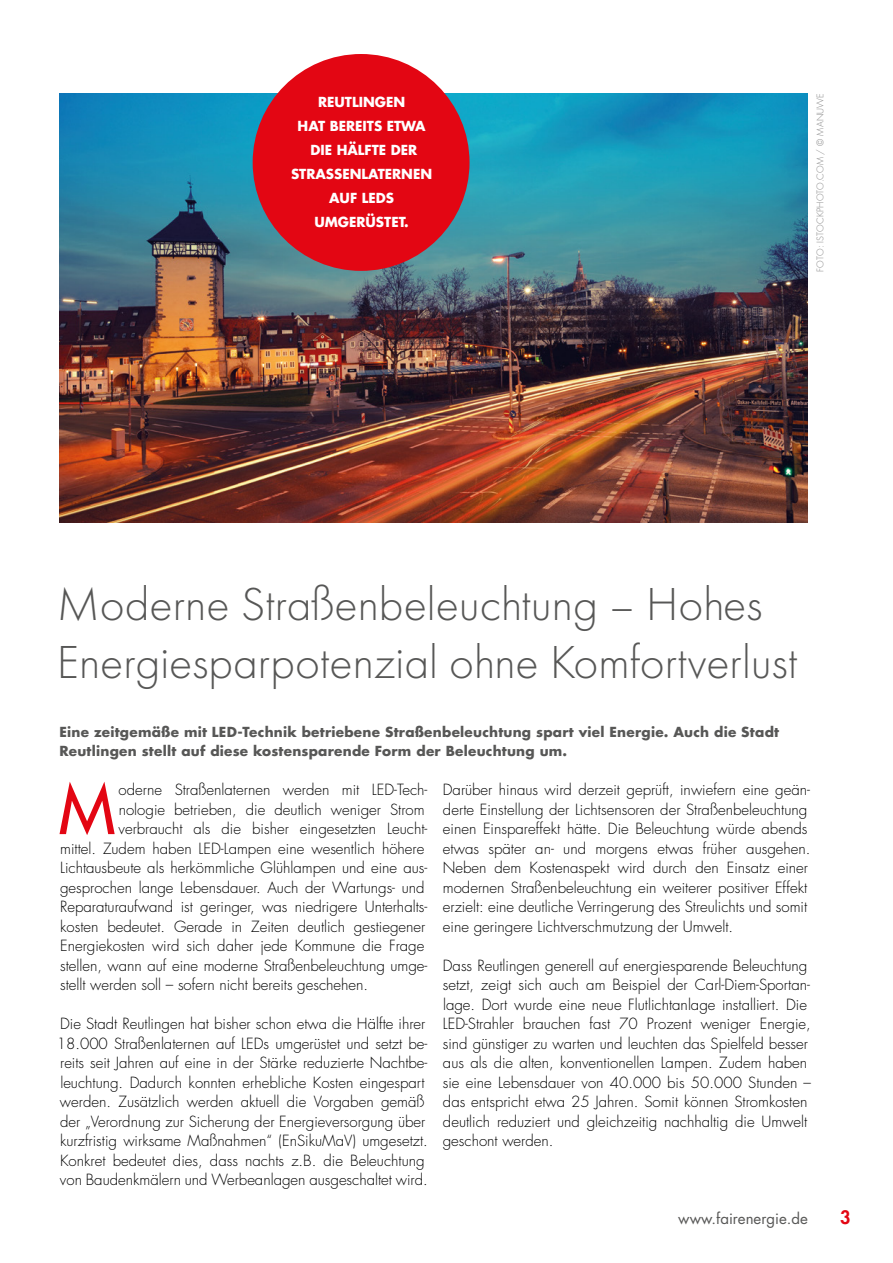
<style>
.page{position:relative;width:893px;height:1263px;background:#fff}
.page>*{position:absolute;margin:0;border:0;box-sizing:border-box;transform-origin:0 0}
.t1{font:66.75px "Futura";color:#e30613}
.t2{font:300 48px/58.5px "Futura PT";color:#575756}
.t3{font:800 18px "Futura";color:#e30613}
.t4{font:300 15px/19.5px "Futura";color:#000}
.t5{font:15px "Futura";color:#575756}
.t6{font:700 13.5px/19.5px "Futura";letter-spacing:.015em;color:#575756}
.t7{font:700 13.5px/24px "Futura";color:#fff;text-align:center}
.t8{font:300 9px "Futura";letter-spacing:.02em;color:#878787}
</style>
<div class="page">
<img style="left:60px;top:93px;width:748px;height:429px">
<div style="left:253px;top:54px;width:216px;height:217px;background:#e30613;border-radius:50%"></div>
<p class="t7" style="left:291px;top:90px;width:143px">REUTLINGEN<br>HAT BEREITS ETWA<br>DIE HÄLFTE DER<br>STRASSENLATERNEN<br>AUF LEDS<br>UMGERÜSTET.</p>
<p class="t8" style="left:815px;top:272px;width:180px;rotate:-90deg">FOTO: ISTOCKPHOTO.COM / © MANUWE</p>
<h2 class="t2" style="left:57px;top:575px;width:742px">Moderne Straßenbeleuchtung – Hohes<br>Energiesparpotenzial ohne Komfortverlust</h2>
<p class="t6" style="left:60px;top:722px;width:721px">Eine zeitgemäße mit LED-Technik betriebene Straßenbeleuchtung spart viel Energie. Auch die Stadt<br>Reutlingen stellt auf diese kostensparende Form der Beleuchtung um.</p>
<p class="t4" style="left:443px;top:780px;width:369px">Darüber hinaus wird derzeit geprüft, inwiefern eine geän&shy;derte Einstellung der Lichtsensoren der Straßenbeleuchtung einen Einspareffekt hätte. Die Beleuchtung würde abends etwas später an- und morgens etwas früher ausgehen.<br>Neben dem Kostenaspekt wird durch den Einsatz einer modernen Straßenbeleuchtung ein weiterer positiver Effekt erzielt: eine deutliche Verringerung des Streulichts und somit eine geringere Lichtverschmutzung der Umwelt.</p>
<p class="t4" style="left:443px;top:956px;width:370px">Dass Reutlingen generell auf energiesparende Beleuchtung setzt, zeigt sich auch am Beispiel der Carl-Diem-Sportan&shy;lage. Dort wurde eine neue Flutlichtanlage installiert. Die LED-Strahler brauchen fast 70 Prozent weniger Energie, sind günstiger zu warten und leuchten das Spielfeld besser aus als die alten, konventionellen Lampen. Zudem haben sie eine Lebensdauer von 40.000 bis 50.000 Stunden – das entspricht etwa 25 Jahren. Somit können Stromkosten deutlich reduziert und gleichzeitig nachhaltig die Umwelt geschont werden.</p>
<h1 class="t1" style="left:59px;top:766px;width:58px">M</h1>
<p class="t4" style="left:119px;top:780px;width:310px">oderne Straßenlaternen werden mit LED-Tech-</p>
<p class="t4" style="left:119px;top:800px;width:307px">nologie betrieben, die deutlich weniger Strom</p>
<p class="t4" style="left:119px;top:819px;width:310px">verbraucht als die bisher eingesetzten Leucht-</p>
<p class="t4" style="left:60px;top:839px;width:366px">mittel. Zudem haben LED-Lampen eine wesentlich höhere</p>
<p class="t4" style="left:60px;top:858px;width:369px">Lichtausbeute als herkömmliche Glühlampen und eine aus-</p>
<p class="t4" style="left:60px;top:878px;width:366px">gesprochen lange Lebensdauer. Auch der Wartungs- und</p>
<p class="t4" style="left:60px;top:897px;width:369px">Reparaturaufwand ist geringer, was niedrigere Unterhalts-</p>
<p class="t4" style="left:60px;top:917px;width:367px">kosten bedeutet. Gerade in Zeiten deutlich gestiegener</p>
<p class="t4" style="left:60px;top:936px;width:366px">Energiekosten wird sich daher jede Kommune die Frage</p>
<p class="t4" style="left:60px;top:956px;width:369px">stellen, wann auf eine moderne Straßenbeleuchtung umge-</p>
<p class="t4" style="left:60px;top:975px;width:310px">stellt werden soll – sofern nicht bereits geschehen.</p>
<p class="t4" style="left:57px;top:1014px;width:373px">Die Stadt Reutlingen hat bisher schon etwa die Hälfte ihrer 18.000 Straßenlaternen auf LEDs umgerüstet und setzt be&shy;reits seit Jahren auf eine in der Stärke reduzierte Nachtbe&shy;leuchtung. Dadurch konnten erhebliche Kosten eingespart werden. Zusätzlich werden aktuell die Vorgaben gemäß der „Verordnung zur Sicherung der Energieversorgung über kurzfristig wirksame Maßnahmen“ (EnSikuMaV) umgesetzt.<br>Konkret bedeutet dies, dass nachts z.B. die Beleuchtung von Baudenkmälern und Werbeanlagen ausgeschaltet wird.</p>
<p class="t5" style="left:678px;top:1209px;width:131px">www.fairenergie.de</p>
<p class="t3" style="left:840px;top:1205px;width:12px">3</p>
</div>
